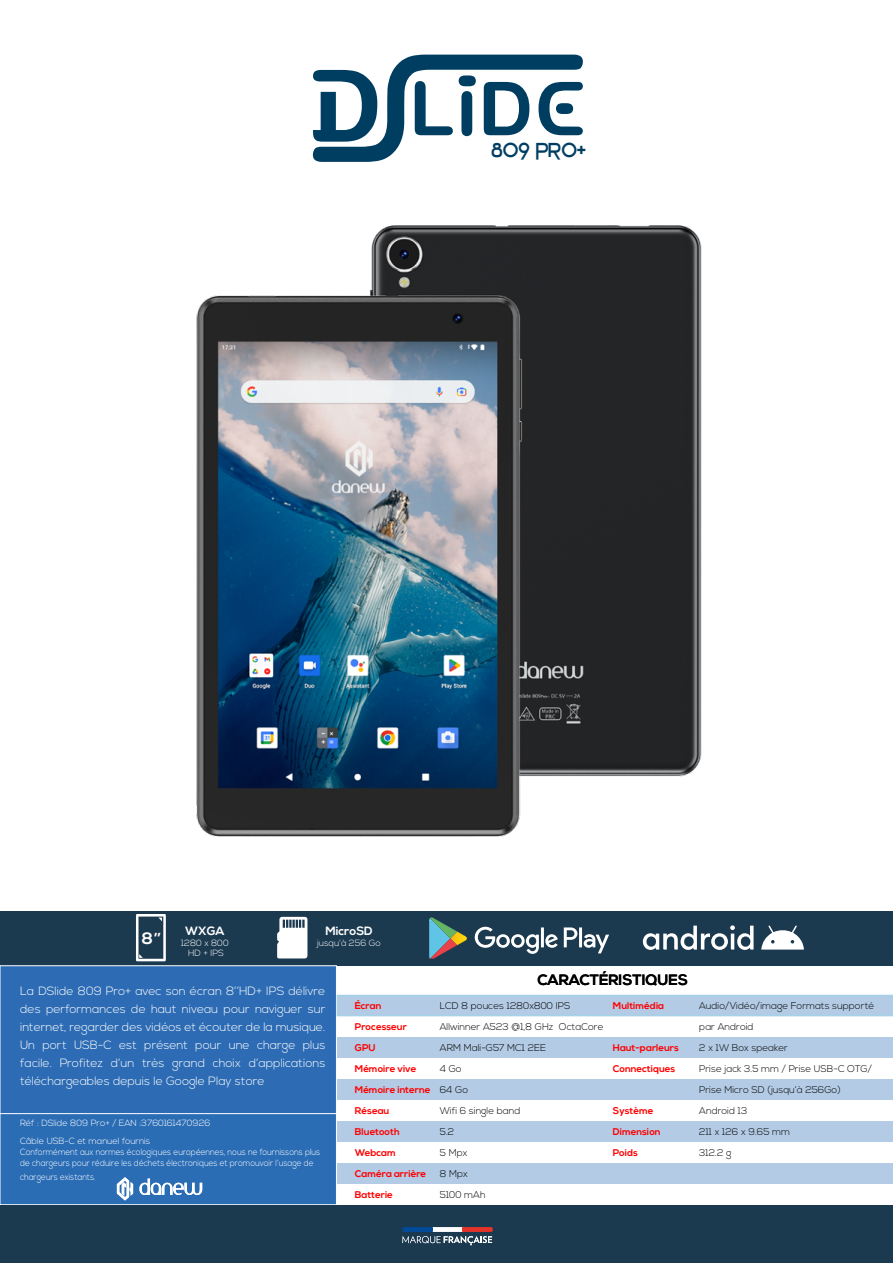
<style>
.page{position:relative;width:893px;height:1263px;background:#fff}
.page>*{position:absolute;margin:0;border:0;box-sizing:border-box;transform-origin:0 0}
.t1{font:21px "Stentiga";color:#003e61}
.t2{font:700 15.9px "Nexa";color:#fff}
.t3{font:700 15px "Nexa";color:#000}
.t4{font:300 12px/18px "Nexa";color:#fff;text-align:justify}
.t5{font:700 12px "Nexa";color:#fff}
.t6{font:700 9.75px/21px "Nexa";color:#f00}
.t7{font:300 9.75px/21px "Nexa";color:#020203}
.t8{font:300 9.75px/21px "Nexa";color:#000}
.t9{font:300 9px/11.4px "Nexa";color:#fff;scale:.9 1}
.t10{font:300 9px/17.9px "Nexa";color:#fff}
.s1{font-size:16.5px}
</style>
<div class="page">
<div style="left:0;top:911px;width:893px;height:55px;background:#1b394f"></div>
<div style="left:0;top:965px;width:337px;height:150px;background:#2d6cb4;border:1px solid #fff"></div>
<div style="left:0;top:1113px;width:337px;height:92px;background:#2b6db5;border:1px solid #fff"></div>
<svg style="left:313px;top:55px;width:270px;height:107px"></svg>
<div style="left:0;top:1205px;width:893px;height:58px;background:#1b394f"></div>
<div style="left:336px;top:995px;width:557px;height:21px;background:#b3cbe4"></div>
<div style="left:337px;top:1037px;width:556px;height:20px;background:#b3cbe4"></div>
<div style="left:337px;top:1079px;width:556px;height:20px;background:#b3cbe4"></div>
<div style="left:337px;top:1121px;width:556px;height:20px;background:#b3cbe4"></div>
<div style="left:337px;top:1163px;width:556px;height:20px;background:#b3cbe4"></div>
<svg style="left:402px;top:1236px;width:90px;height:10px"></svg>
<div style="left:432px;top:1227px;width:30px;height:5px;background:#fff"></div>
<div style="left:462px;top:1227px;width:30px;height:5px;background:#e63329"></div>
<div style="left:403px;top:1227px;width:29px;height:5px;background:#004c99"></div>
<svg style="left:139px;top:1178px;width:63px;height:17px"></svg>
<svg style="left:117px;top:1177px;width:16px;height:23px"></svg>
<svg style="left:136px;top:914px;width:30px;height:47px"></svg>
<svg style="left:277px;top:917px;width:30px;height:41px"></svg>
<svg style="left:429px;top:917px;width:38px;height:41px"></svg>
<svg style="left:475px;top:927px;width:134px;height:27px"></svg>
<svg style="left:761px;top:925px;width:43px;height:24px"></svg>
<svg style="left:642px;top:925px;width:112px;height:25px"></svg>
<img style="left:196px;top:225px;width:506px;height:612px">
<h1 class="t1" style="left:491px;top:138px;width:96px">809 PRO+</h1>
<p class="t5" style="left:325px;top:924px;width:49px">MicroSD</p>
<p class="t5" style="left:185px;top:924px;width:41px">WXGA</p>
<p class="t10" style="left:181px;top:937px;width:49px;line-height:10.8px;text-align:center">1280 x 800<br>HD + IPS</p>
<h2 class="t2" style="left:142px;top:929px;width:21px"><span class="s1">8</span>’’</h2>
<p class="t10" style="left:317px;top:934px;width:65px">jusqu’à 256 Go</p>
<p class="t4" style="left:20px;top:982px;width:307px">La DSlide 809 Pro+ avec son écran 8’’HD+ IPS délivre des performances de haut niveau pour naviguer sur internet, regarder des vidéos et écouter de la musique.<br>Un port USB-C est présent pour une charge plus facile. Profitez d’un très grand choix d’applications téléchargeables depuis le Google Play store</p>
<p class="t10" style="left:20px;top:1114px;width:192px">Réf : DSlide 809 Pro+ / EAN :3760161470926<br>Câble USB-C et manuel fournis</p>
<p class="t9" style="left:20px;top:1146px;width:335px">Conformément aux normes écologiques européennes, nous ne fournissons plus de chargeurs pour réduire les déchets électroniques et promouvoir l’usage de</p>
<p class="t9" style="left:20px;top:1171px;width:86px">chargeurs existants.</p>
<p class="t3" style="left:537px;top:971px;width:152px">CARACTÉRISTIQUES</p>
<p class="t6" style="left:355px;top:995px;width:77px">Écran<br>Processeur<br>GPU<br>Mémoire vive<br>Mémoire interne<br>Réseau<br>Bluetooth<br>Webcam<br>Caméra arrière<br>Batterie</p>
<p class="t6" style="left:613px;top:995px;width:53px">Multimédia</p>
<p class="t8" style="left:440px;top:995px;width:165px">LCD 8 pouces 1280x800 IPS<br>Allwinner A523 @1,8 GHz OctaCore<br>ARM Mali-G57 MC1 2EE<br>4 Go<br>64 Go<br>Wifi 6 single band<br>5.2<br>5 Mpx<br>8 Mpx<br>5100 mAh</p>
<p class="t7" style="left:699px;top:995px;width:177px">Audio/Vidéo/image Formats supporté par Android<br>2 x 1W Box speaker<br>Prise jack 3.5 mm / Prise USB-C OTG/<br>Prise Micro SD (jusqu’à 256Go)<br>Android 13<br>211 x 126 x 9.65 mm<br>312.2 g</p>
<p class="t6" style="left:613px;top:1037px;width:68px">Haut-parleurs<br>Connectiques</p>
<p class="t6" style="left:613px;top:1100px;width:49px">Système<br>Dimension<br>Poids</p>
</div>
